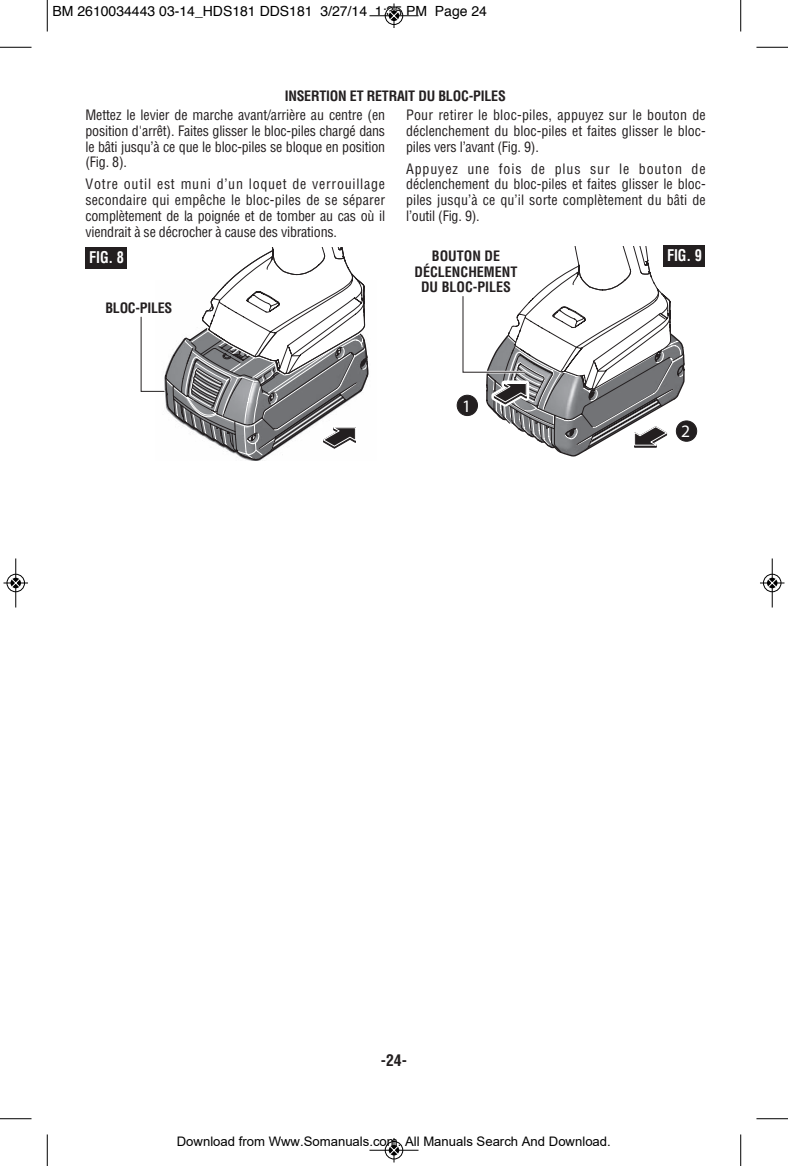
<style>
.page{position:relative;width:788px;height:1166px;background:#fff}
.page>*{position:absolute;margin:0;border:0;box-sizing:border-box;transform-origin:0 0}
.t1{font:700 17.5px "Bosch Sans";color:#fff}
.t2{font:700 condensed 15.75px "Helvetica";letter-spacing:-.005em;color:#fff;scale:.9 1}
.t3{font:700 condensed 15.75px "Helvetica";color:#231f20}
.t4{font:condensed 14px/15.8px "Helvetica";letter-spacing:-.015em;color:#231f20;text-align:justify}
.t5{font:700 condensed 14px/15.8px "Helvetica";letter-spacing:-.015em;color:#231f20;text-align:center}
.t6{font:14px "Helvetica";color:#000}
.t7{font:13.12px "Arial";color:#000}
</style>
<div class="page">
<div style="left:455px;top:393px;width:24px;height:24px;border:4px solid #fff;border-radius:50%"></div>
<div style="left:457px;top:395px;width:20px;height:20px;background:#231f20;border-radius:50%"></div>
<div style="left:456px;top:395px;width:22px;height:21px;border:1px solid #231f20;border-radius:50%"></div>
<div style="left:674px;top:419px;width:24px;height:24px;border:4px solid #fff;border-radius:50%"></div>
<div style="left:676px;top:421px;width:20px;height:20px;background:#231f20;border-radius:50%"></div>
<div style="left:675px;top:420px;width:22px;height:22px;border:1px solid #231f20;border-radius:50%"></div>
<svg style="left:462px;top:246px;width:223px;height:211px"></svg>
<div style="left:85px;top:248px;width:42px;height:21px;background:#231f20"></div>
<div style="left:663px;top:246px;width:42px;height:21px;background:#231f20"></div>
<svg style="left:140px;top:247px;width:229px;height:213px"></svg>
<hr style="left:47px;top:0;width:1px;height:32px;background:#000">
<hr style="left:0;top:47px;width:32px;height:1px;background:#000">
<hr style="left:740px;top:0;width:1px;height:32px;background:#000">
<hr style="left:756px;top:47px;width:32px;height:1px;background:#000">
<hr style="left:47px;top:1134px;width:1px;height:32px;background:#000">
<hr style="left:0;top:1118px;width:32px;height:1px;background:#000">
<hr style="left:740px;top:1134px;width:1px;height:32px;background:#000">
<hr style="left:756px;top:1118px;width:32px;height:1px;background:#000">
<div style="left:384px;top:6px;width:19px;height:19px;border:1px solid #fff;border-radius:50%"></div>
<hr style="left:369px;top:15px;width:49px;height:1px;background:#000">
<div style="left:385px;top:7px;width:18px;height:18px;border:1px solid #000;border-radius:50%"></div>
<svg style="left:389px;top:4px;width:9px;height:24px"></svg>
<div style="left:384px;top:1140px;width:19px;height:19px;border:1px solid #fff;border-radius:50%"></div>
<hr style="left:369px;top:1149px;width:49px;height:1px;background:#000">
<div style="left:385px;top:1141px;width:18px;height:18px;border:1px solid #000;border-radius:50%"></div>
<svg style="left:389px;top:1138px;width:9px;height:24px"></svg>
<div style="left:6px;top:573px;width:19px;height:19px;border:1px solid #fff;border-radius:50%"></div>
<hr style="left:15px;top:558px;width:1px;height:49px;background:#000">
<div style="left:7px;top:574px;width:18px;height:18px;border:1px solid #000;border-radius:50%"></div>
<svg style="left:4px;top:578px;width:24px;height:9px"></svg>
<div style="left:762px;top:573px;width:19px;height:19px;border:1px solid #fff;border-radius:50%"></div>
<hr style="left:771px;top:558px;width:1px;height:49px;background:#000">
<div style="left:763px;top:574px;width:18px;height:18px;border:1px solid #000;border-radius:50%"></div>
<svg style="left:760px;top:578px;width:24px;height:9px"></svg>
<p class="t6" style="left:52px;top:5px;width:436px">BM 2610034443 03-14_HDS181 DDS181 3/27/14 1:35 PM Page 24</p>
<p class="t5" style="left:284px;top:88px;width:222px">INSERTION ET RETRAIT DU BLOC-PILES</p>
<p class="t4" style="left:85px;top:107px;width:301px">Mettez le levier de marche avant/arrière au centre (en position d'arrêt). Faites glisser le bloc-piles chargé dans le bâti jusqu’à ce que le bloc-piles se bloque en position (Fig. 8).</p>
<p class="t4" style="left:85px;top:177px;width:301px">Votre outil est muni d’un loquet de verrouillage secondaire qui empêche le bloc-piles de se séparer complètement de la poignée et de tomber au cas où il viendrait à se décrocher à cause des vibrations.</p>
<p class="t4" style="left:406px;top:107px;width:301px">Pour retirer le bloc-piles, appuyez sur le bouton de déclenchement du bloc-piles et faites glisser le bloc&shy;piles vers l’avant (Fig. 9).</p>
<p class="t4" style="left:406px;top:161px;width:301px">Appuyez une fois de plus sur le bouton de déclenchement du bloc-piles et faites glisser le bloc&shy;piles jusqu’à ce qu’il sorte complètement du bâti de l’outil (Fig. 9).</p>
<p class="t2" style="left:89px;top:248px;width:40px">FIG. 8</p>
<p class="t5" style="left:432px;top:248px;width:70px">BOUTON DE</p>
<p class="t2" style="left:667px;top:246px;width:40px">FIG. 9</p>
<p class="t5" style="left:414px;top:264px;width:104px">DÉCLENCHEMENT<br>DU BLOC-PILES</p>
<p class="t5" style="left:105px;top:301px;width:68px">BLOC-PILES</p>
<p class="t1" style="left:462px;top:399px;width:10px">1</p>
<p class="t1" style="left:681px;top:425px;width:10px">2</p>
<p class="t3" style="left:381px;top:1051px;width:28px">-24-</p>
<p class="t7" style="left:177px;top:1133px;width:435px">Download from Www.Somanuals.com. All Manuals Search And Download.</p>
</div>
